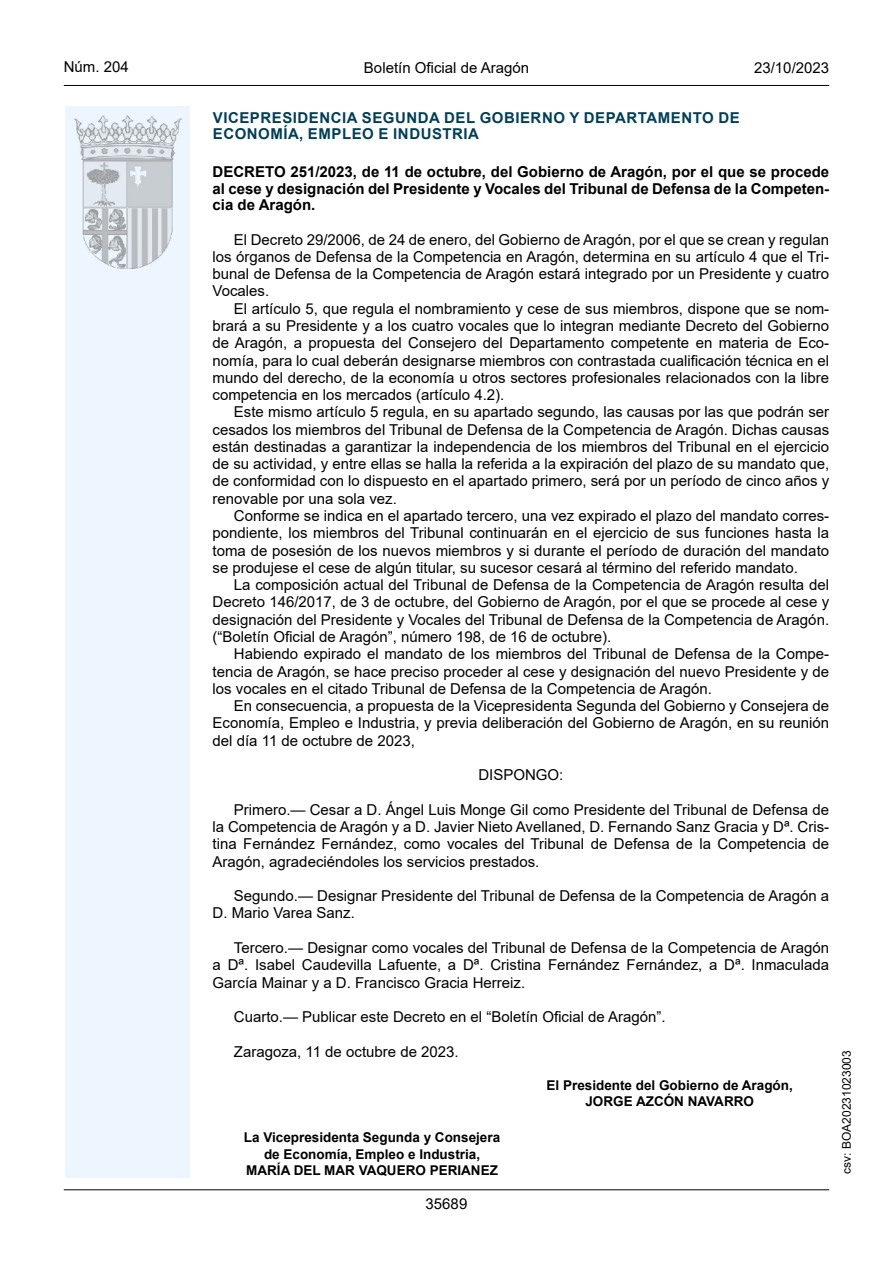
<style>
.page{position:relative;width:893px;height:1263px;background:#fff}
.page>*{position:absolute;margin:0;border:0;box-sizing:border-box;transform-origin:0 0}
.inicio_de_parrafo{font:15px/17.2px "Arial";color:#000;text-align:justify}
.Titulo_text{font:700 15px/16.5px "Arial";color:#000;text-align:justify}
.emisor_text{font:700 15px/16.5px "Arial";letter-spacing:.035em;color:#003f58}
.estilo_head-c{font:15px "Arial";color:#000}
.estilo_head-d{font:15px "Arial MT2";color:#000}
.center{font:15px "Arial";color:#000}
.estilo_head-i{font:15px "Arial MT2";color:#000}
.numero_pagina{font:15px "Arial MT2";color:#000}
.firma_izq{font:700 13.5px "Arial";color:#000}
.firma_der{font:700 13.5px "Arial";color:#000}
.estilo_head-i-2{font:12px "Arial MT2";color:#000}
</style>
<div class="page">
<div style="left:65px;top:106px;width:125px;height:1072px;background:#edf6fe"></div>
<img style="left:75px;top:115px;width:106px;height:153px">
<hr style="left:64px;top:85px;width:765px;height:1px;background:#000">
<hr style="left:64px;top:1189px;width:765px;height:1px;background:#000">
<p class="estilo_head-i" style="left:64px;top:57px;width:67px">Núm. 204</p>
<p class="estilo_head-c" style="left:364px;top:57px;width:167px">Boletín Oficial de Aragón</p>
<p class="estilo_head-d" style="left:754px;top:57px;width:77px">23/10/2023</p>
<h5 class="emisor_text" style="left:213px;top:110px;width:528px">VICEPRESIDENCIA SEGUNDA DEL GOBIERNO Y DEPARTAMENTO DE<br>ECONOMÍA, EMPLEO E INDUSTRIA</h5>
<p class="Titulo_text" style="left:213px;top:164px;width:618px">DECRETO 251/2023, de 11 de octubre, del Gobierno de Aragón, por el que se procede al cese y designación del Presidente y Vocales del Tribunal de Defensa de la Competen&shy;cia de Aragón.</p>
<p class="inicio_de_parrafo" style="left:213px;top:231px;width:618px;text-indent:21px">El Decreto 29/2006, de 24 de enero, del Gobierno de Aragón, por el que se crean y regulan los órganos de Defensa de la Competencia en Aragón, determina en su artículo 4 que el Tri&shy;bunal de Defensa de la Competencia de Aragón estará integrado por un Presidente y cuatro Vocales.</p>
<p class="inicio_de_parrafo" style="left:213px;top:300px;width:618px;text-indent:21px">El artículo 5, que regula el nombramiento y cese de sus miembros, dispone que se nom&shy;brará a su Presidente y a los cuatro vocales que lo integran mediante Decreto del Gobierno de Aragón, a propuesta del Consejero del Departamento competente en materia de Eco&shy;nomía, para lo cual deberán designarse miembros con contrastada cualificación técnica en el mundo del derecho, de la economía u otros sectores profesionales relacionados con la libre competencia en los mercados (artículo 4.2).</p>
<p class="inicio_de_parrafo" style="left:213px;top:403px;width:618px;text-indent:21px">Este mismo artículo 5 regula, en su apartado segundo, las causas por las que podrán ser cesados los miembros del Tribunal de Defensa de la Competencia de Aragón. Dichas causas están destinadas a garantizar la independencia de los miembros del Tribunal en el ejercicio de su actividad, y entre ellas se halla la referida a la expiración del plazo de su mandato que, de conformidad con lo dispuesto en el apartado primero, será por un período de cinco años y renovable por una sola vez.</p>
<p class="inicio_de_parrafo" style="left:213px;top:507px;width:618px;text-indent:21px">Conforme se indica en el apartado tercero, una vez expirado el plazo del mandato corres&shy;pondiente, los miembros del Tribunal continuarán en el ejercicio de sus funciones hasta la toma de posesión de los nuevos miembros y si durante el período de duración del mandato se produjese el cese de algún titular, su sucesor cesará al término del referido mandato.</p>
<p class="inicio_de_parrafo" style="left:213px;top:576px;width:618px;text-indent:21px">La composición actual del Tribunal de Defensa de la Competencia de Aragón resulta del Decreto 146/2017, de 3 de octubre, del Gobierno de Aragón, por el que se procede al cese y designación del Presidente y Vocales del Tribunal de Defensa de la Competencia de Aragón. (“Boletín Oficial de Aragón”, número 198, de 16 de octubre).</p>
<p class="inicio_de_parrafo" style="left:213px;top:645px;width:618px;text-indent:21px">Habiendo expirado el mandato de los miembros del Tribunal de Defensa de la Compe&shy;tencia de Aragón, se hace preciso proceder al cese y designación del nuevo Presidente y de los vocales en el citado Tribunal de Defensa de la Competencia de Aragón.</p>
<p class="inicio_de_parrafo" style="left:213px;top:697px;width:618px;text-indent:21px">En consecuencia, a propuesta de la Vicepresidenta Segunda del Gobierno y Consejera de Economía, Empleo e Industria, y previa deliberación del Gobierno de Aragón, en su reunión del día 11 de octubre de 2023,</p>
<p class="center" style="left:478px;top:765px;width:87px">DISPONGO:</p>
<p class="inicio_de_parrafo" style="left:213px;top:801px;width:618px;text-indent:21px">Primero.— Cesar a D. Ángel Luis Monge Gil como Presidente del Tribunal de Defensa de la Competencia de Aragón y a D. Javier Nieto Avellaned, D. Fernando Sanz Gracia y Dª. Cris&shy;tina Fernández Fernández, como vocales del Tribunal de Defensa de la Competencia de Aragón, agradeciéndoles los servicios prestados.</p>
<p class="inicio_de_parrafo" style="left:213px;top:887px;width:618px;text-indent:21px">Segundo.— Designar Presidente del Tribunal de Defensa de la Competencia de Aragón a<br>D. Mario Varea Sanz.</p>
<p class="inicio_de_parrafo" style="left:213px;top:939px;width:618px;text-indent:21px">Tercero.— Designar como vocales del Tribunal de Defensa de la Competencia de Aragón a Dª. Isabel Caudevilla Lafuente, a Dª. Cristina Fernández Fernández, a Dª. Inmaculada García Mainar y a D. Francisco Gracia Herreiz.</p>
<p class="inicio_de_parrafo" style="left:234px;top:1008px;width:433px">Cuarto.— Publicar este Decreto en el “Boletín Oficial de Aragón”.</p>
<p class="inicio_de_parrafo" style="left:234px;top:1043px;width:226px">Zaragoza, 11 de octubre de 2023.</p>
<p class="firma_der" style="left:547px;top:1075px;width:248px">El Presidente del Gobierno de Aragón,</p>
<p class="firma_der" style="left:585px;top:1092px;width:170px">JORGE AZCÓN NAVARRO</p>
<p class="firma_izq" style="left:244px;top:1128px;width:258px">La Vicepresidenta Segunda y Consejera</p>
<p class="firma_izq" style="left:264px;top:1144px;width:218px">de Economía, Empleo e Industria,</p>
<p class="firma_izq" style="left:246px;top:1161px;width:253px">MARÍA DEL MAR VAQUERO PERIANEZ</p>
<p class="numero_pagina" style="left:426px;top:1193px;width:43px">35689</p>
<p class="estilo_head-i-2" style="left:838px;top:1174px;width:125px;rotate:-90deg">csv: BOA20231023003</p>
</div>
